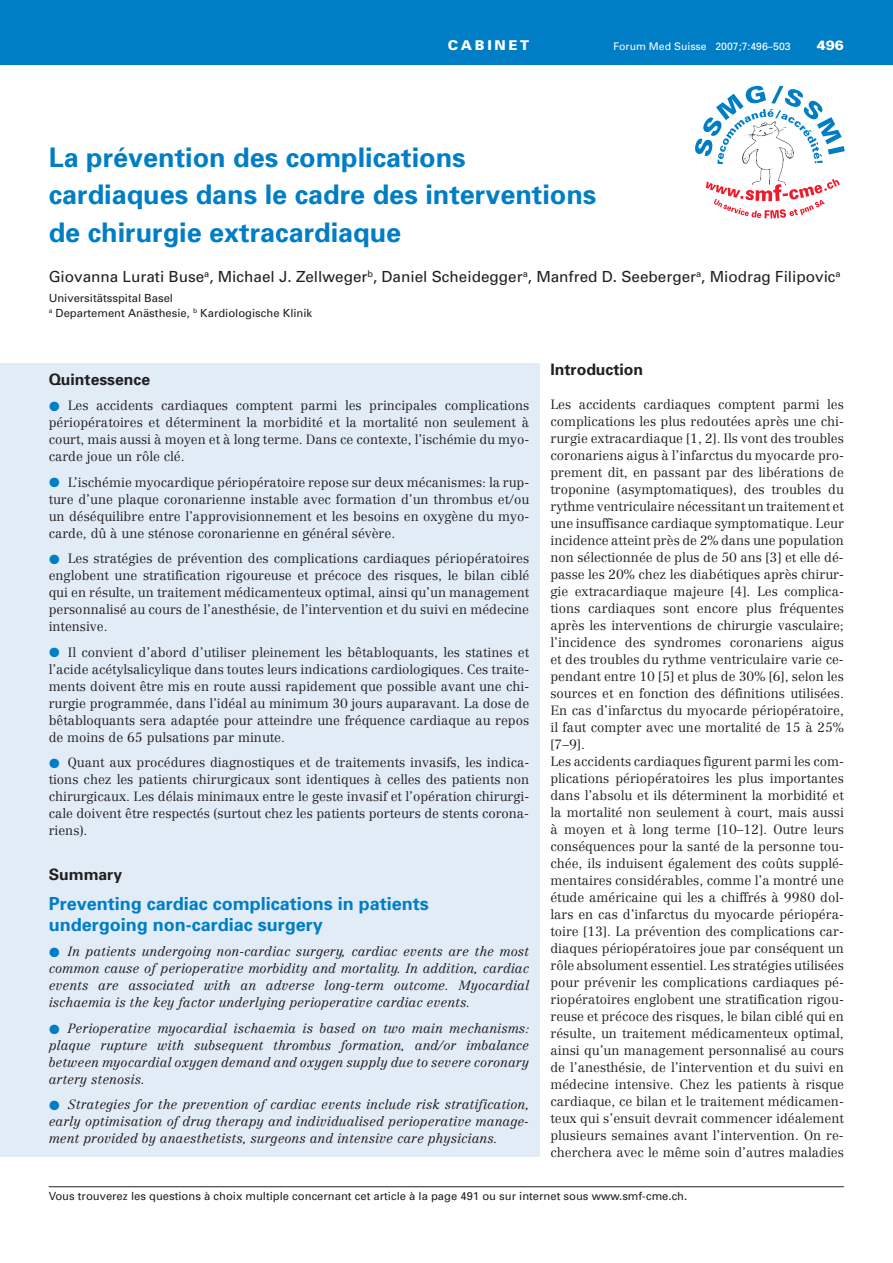
<style>
.page{position:relative;width:893px;height:1263px;background:#fff}
.page>*{position:absolute;margin:0;border:0;box-sizing:border-box;transform-origin:0 0}
.t1{font:700 27px/37.5px "Univers";color:#007ec5}
.t2{font:700 18px/21.3px "Univers";color:#007ec5}
.t3{font:700 15.75px "Univers";color:#231f20}
.t4{font:15.3px "Univers";color:#231f20}
.t5{font:900 13.5px "Univers";letter-spacing:.2em;color:#fff}
.t6{font:300 13.2px/17px "Centennial";color:#231f20;text-align:justify}
.t7{font:italic 300 13.2px/17px "Centennial";color:#231f20;text-align:justify}
.t8{font:11.25px/14.9px "Univers";color:#231f20}
.t9{font:10.5px "Univers";color:#fff}
.s1{font-family:"European Pi Three";font-weight:400;font-size:13.5px;color:#007ec5}
.s2{font-family:"European Pi Three";font-weight:400;font-style:normal;font-size:13.5px;color:#007ec5}
</style>
<div class="page">
<div style="left:0;top:0;width:893px;height:64px;background:#007ec5"></div>
<hr style="left:49px;top:1186px;width:795px;height:1px;background:#231f20">
<img style="left:756px;top:164px;width:28px;height:15px">
<svg style="left:695px;top:86px;width:150px;height:78px"></svg>
<svg style="left:706px;top:179px;width:134px;height:39px"></svg>
<div style="left:0;top:363px;width:540px;height:794px;background:#e1ecf7"></div>
<p class="t5" style="left:448px;top:40px;width:83px">CABINET</p>
<p class="t9" style="left:613px;top:42px;width:179px">Forum Med Suisse 2007;7:496–503</p>
<p class="t5" style="left:817px;top:40px;width:29px">496</p>
<h1 class="t1" style="left:49px;top:140px;width:549px">La prévention des complications cardiaques dans le cadre des interventions de chirurgie extracardiaque</h1>
<p class="t4" style="left:49px;top:271px;width:793px">Giovanna Lurati Buse<sup>a</sup>, Michael J. Zellweger<sup>b</sup>, Daniel Scheidegger<sup>a</sup>, Manfred D. Seeberger<sup>a</sup>, Miodrag Filipovic<sup>a</sup></p>
<p class="t8" style="left:49px;top:291px;width:265px">Universitätsspital Basel<br><sup>a</sup> Departement Anästhesie, <sup>b</sup> Kardiologische Klinik</p>
<p class="t3" style="left:49px;top:373px;width:103px">Quintessence</p>
<p class="t6" style="left:49px;top:398px;width:482px"><span class="s1">-</span> Les accidents cardiaques comptent parmi les principales complications périopératoires et déterminent la morbidité et la mortalité non seulement à court, mais aussi à moyen et à long terme. Dans ce contexte, l’ischémie du myo&shy;carde joue un rôle clé.</p>
<p class="t6" style="left:49px;top:475px;width:482px"><span class="s1">-</span> L’ischémie myocardique périopératoire repose sur deux mécanismes: la rup&shy;ture d’une plaque coronarienne instable avec formation d’un thrombus et/ou un déséquilibre entre l’approvisionnement et les besoins en oxygène du myo&shy;carde, dû à une sténose coronarienne en général sévère.</p>
<p class="t6" style="left:49px;top:551px;width:482px"><span class="s1">-</span> Les stratégies de prévention des complications cardiaques périopératoires englobent une stratification rigoureuse et précoce des risques, le bilan ciblé qui en résulte, un traitement médicamenteux optimal, ainsi qu’un management personnalisé au cours de l’anesthésie, de l’intervention et du suivi en médecine intensive.</p>
<p class="t6" style="left:49px;top:645px;width:482px"><span class="s1">-</span> Il convient d’abord d’utiliser pleinement les bêtabloquants, les statines et l’acide acétylsalicylique dans toutes leurs indications cardiologiques. Ces traite&shy;ments doivent être mis en route aussi rapidement que possible avant une chi&shy;rurgie programmée, dans l’idéal au minimum 30 jours auparavant. La dose de bêtabloquants sera adaptée pour atteindre une fréquence cardiaque au repos de moins de 65 pulsations par minute.</p>
<p class="t6" style="left:49px;top:755px;width:482px"><span class="s1">-</span> Quant aux procédures diagnostiques et de traitements invasifs, les indica&shy;tions chez les patients chirurgicaux sont identiques à celles des patients non chirurgicaux. Les délais minimaux entre le geste invasif et l’opération chirurgi&shy;cale doivent être respectés (surtout chez les patients porteurs de stents corona&shy;riens).</p>
<p class="t3" style="left:49px;top:868px;width:75px">Summary</p>
<h2 class="t2" style="left:49px;top:894px;width:382px">Preventing cardiac complications in patients undergoing non-cardiac surgery</h2>
<p class="t7" style="left:49px;top:944px;width:482px"><span class="s2">-</span> In patients undergoing non-cardiac surgery, cardiac events are the most common cause of perioperative morbidity and mortality. In addition, cardiac events are associated with an adverse long-term outcome. Myocardial ischaemia is the key factor underlying perioperative cardiac events.</p>
<p class="t7" style="left:49px;top:1021px;width:482px"><span class="s2">-</span> Perioperative myocardial ischaemia is based on two main mechanisms: plaque rupture with subsequent thrombus formation, and/or imbalance between myocardial oxygen demand and oxygen supply due to severe coronary artery stenosis.</p>
<p class="t7" style="left:49px;top:1097px;width:482px"><span class="s2">-</span> Strategies for the prevention of cardiac events include risk stratification, early optimisation of drug therapy and individualised perioperative manage&shy;ment provided by anaesthetists, surgeons and intensive care physicians.</p>
<p class="t3" style="left:550px;top:363px;width:94px">Introduction</p>
<p class="t6" style="left:550px;top:397px;width:295px;text-align:left">Les accidents cardiaques comptent parmi les complications les plus redoutées après une chi&shy;rurgie extracardiaque [1, 2]. Ils vont des troubles coronariens aigus à l’infarctus du myocarde pro&shy;prement dit, en passant par des libérations de troponine (asymptomatiques), des troubles du rythme ventriculaire nécessitant un traitement et une insuffisance cardiaque symptomatique. Leur incidence atteint près de 2% dans une population non sélectionnée de plus de 50 ans [3] et elle dé&shy;passe les 20% chez les diabétiques après chirur&shy;gie extracardiaque majeure [4]. Les complica&shy;tions cardiaques sont encore plus fréquentes après les interventions de chirurgie vasculaire; l’incidence des syndromes coronariens aigus et des troubles du rythme ventriculaire varie ce&shy;pendant entre 10 [5] et plus de 30% [6], selon les sources et en fonction des définitions utilisées.<br>En cas d’infarctus du myocarde périopératoire, il faut compter avec une mortalité de 15 à 25% [7–9].<br>Les accidents cardiaques figurent parmi les com&shy;plications périopératoires les plus importantes dans l’absolu et ils déterminent la morbidité et la mortalité non seulement à court, mais aussi à moyen et à long terme [10–12]. Outre leurs conséquences pour la santé de la personne tou&shy;chée, ils induisent également des coûts supplé&shy;mentaires considérables, comme l’a montré une étude américaine qui les a chiffrés à 9980 dol&shy;lars en cas d’infarctus du myocarde périopéra&shy;toire [13]. La prévention des complications car&shy;diaques périopératoires joue par conséquent un rôle absolument essentiel. Les stratégies utilisées pour prévenir les complications cardiaques pé&shy;riopératoires englobent une stratification rigou&shy;reuse et précoce des risques, le bilan ciblé qui en résulte, un traitement médicamenteux optimal, ainsi qu’un management personnalisé au cours de l’anesthésie, de l’intervention et du suivi en médecine intensive. Chez les patients à risque cardiaque, ce bilan et le traitement médicamen&shy;teux qui s’ensuit devrait commencer idéalement plusieurs semaines avant l’intervention. On re&shy;cherchera avec le même soin d’autres maladies</p>
<p class="t8" style="left:49px;top:1189px;width:640px">Vous trouverez les questions à choix multiple concernant cet article à la page 491 ou sur internet sous www.smf-cme.ch.</p>
</div>
